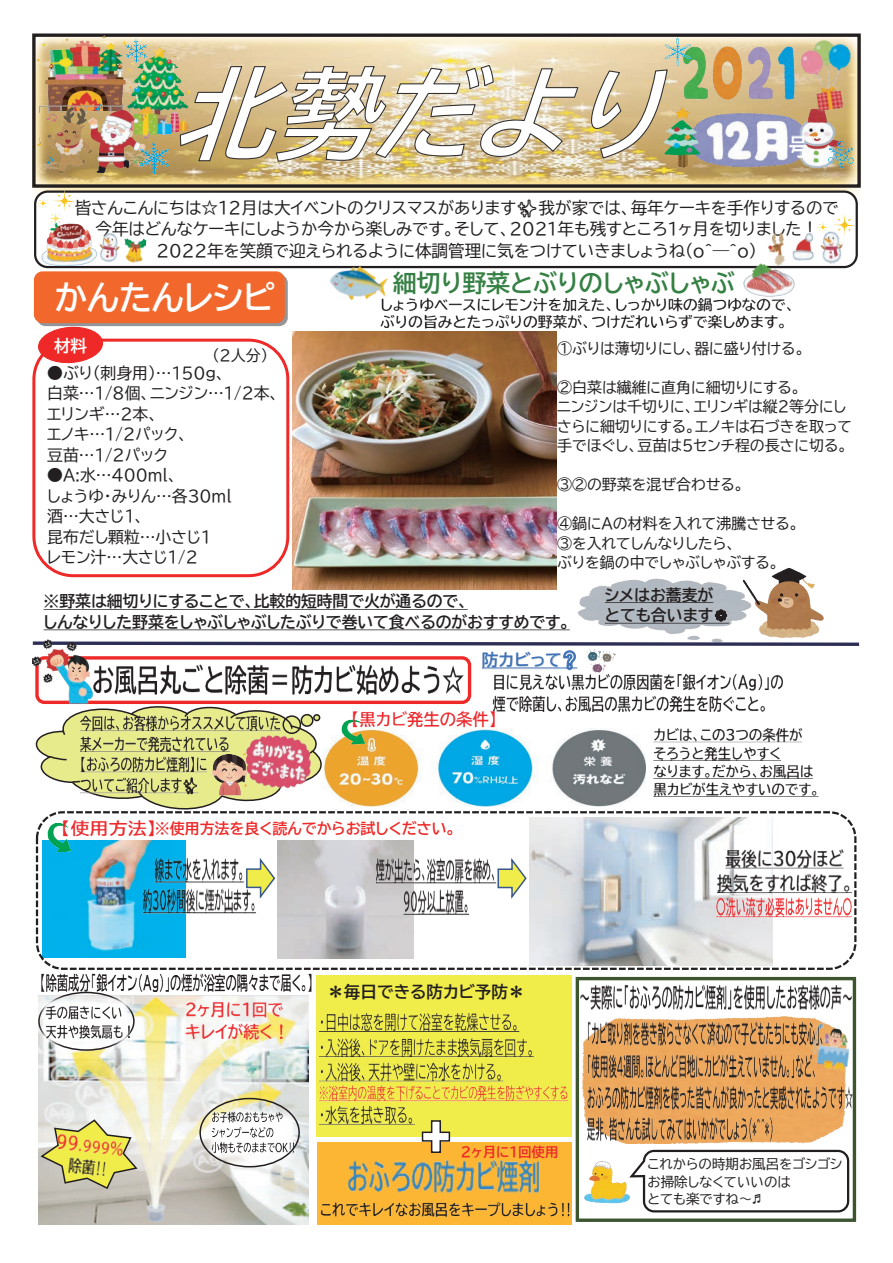
<style>
.page{position:relative;width:893px;height:1263px;background:#fff}
.page>*{position:absolute;margin:0;border:0;box-sizing:border-box;transform-origin:0 0}
.t1{font:33px "BIZ UDP Gothic Bold";color:#fff}
.t2{font:24px "BIZ UDP Gothic Bold";color:#358043}
.t3{font:16.5px/21.5px "BIZ UDP Gothic";color:#231f20;text-align:center}
.t4{font:16.5px "BIZ UDP Gothic Bold";color:#231f20}
.t5{font:16.5px "BIZ UDP Gothic Bold";color:#3e72b9}
.t6{font:16.5px "BIZ UDP Gothic Bold";color:#fff}
.t7{font:15.9px/20.4px "BIZ UDP Gothic";color:#231f20}
.t8{font:15.9px/20.5px "BIZ UDP Gothic Bold";color:#231f20}
.t9{font:15px/19.5px "BIZ UDP Gothic";color:#231f20}
.t10{font:15px "BIZ UDP Gothic Bold";color:#ee2928}
.t11{font:13.5px/17.5px "BIZ UDP Gothic";color:#231f20}
.t12{font:13.5px "BIZ UDP Gothic Bold";color:#ee2928}
.s1{font-family:"MS Mincho"}
</style>
<div class="page">
<img style="left:327px;top:729px;width:318px;height:77px">
<img style="left:36px;top:37px;width:821px;height:147px">
<div style="left:32px;top:33px;width:829px;height:155px;border:3px solid #231f20"></div>
<svg style="left:179px;top:64px;width:489px;height:98px"></svg>
<div style="left:37px;top:274px;width:251px;height:52px;background:linear-gradient(to right,#949497,#939598);border-radius:9px"></div>
<div style="left:34px;top:271px;width:251px;height:52px;background:#f2682c;border-radius:9px"></div>
<img style="left:293px;top:331px;width:263px;height:259px">
<div style="left:32px;top:339px;width:257px;height:238px;border:3px solid #ee2928;border-radius:39px"></div>
<svg style="left:37px;top:325px;width:67px;height:40px"></svg>
<div style="left:34px;top:190px;width:824px;height:78px;border:2px solid #231f20;border-radius:13px"></div>
<svg style="left:44px;top:609px;width:424px;height:1px"></svg>
<svg style="left:44px;top:629px;width:522px;height:1px"></svg>
<img style="left:566px;top:578px;width:174px;height:62px">
<svg style="left:605px;top:602px;width:108px;height:1px"></svg>
<svg style="left:605px;top:609px;width:124px;height:15px;background:#a2a8af"></svg>
<img style="left:328px;top:265px;width:62px;height:35px">
<img style="left:740px;top:567px;width:84px;height:71px">
<img style="left:742px;top:263px;width:54px;height:28px">
<img style="left:33px;top:34px;width:104px;height:80px">
<img style="left:121px;top:47px;width:73px;height:90px">
<img style="left:35px;top:101px;width:117px;height:75px">
<img style="left:639px;top:106px;width:219px;height:68px">
<img style="left:787px;top:34px;width:73px;height:83px">
<img style="left:672px;top:43px;width:137px;height:65px">
<img style="left:776px;top:122px;width:43px;height:56px">
<img style="left:138px;top:142px;width:33px;height:32px">
<img style="left:664px;top:37px;width:29px;height:30px">
<img style="left:125px;top:39px;width:24px;height:25px">
<img style="left:826px;top:139px;width:31px;height:31px">
<img style="left:93px;top:670px;width:379px;height:30px">
<svg style="left:35px;top:706px;width:292px;height:104px"></svg>
<img style="left:645px;top:727px;width:174px;height:70px">
<img style="left:43px;top:841px;width:142px;height:117px">
<img style="left:278px;top:841px;width:136px;height:118px">
<img style="left:529px;top:817px;width:244px;height:149px">
<svg style="left:263px;top:862px;width:13px;height:33px"></svg>
<svg style="left:502px;top:858px;width:25px;height:41px"></svg>
<div style="left:576px;top:977px;width:280px;height:245px;border:3px solid #3c552f"></div>
<img style="left:338px;top:729px;width:32px;height:16px">
<img style="left:45px;top:831px;width:31px;height:22px">
<img style="left:38px;top:1007px;width:270px;height:217px">
<img style="left:40px;top:224px;width:56px;height:43px">
<img style="left:96px;top:233px;width:51px;height:34px">
<img style="left:36px;top:189px;width:40px;height:38px">
<img style="left:819px;top:214px;width:38px;height:37px">
<img style="left:766px;top:226px;width:80px;height:42px">
<svg style="left:40px;top:1118px;width:99px;height:72px"></svg>
<img style="left:42px;top:1123px;width:93px;height:71px">
<img style="left:175px;top:1007px;width:124px;height:46px">
<img style="left:584px;top:1162px;width:43px;height:42px">
<svg style="left:627px;top:1162px;width:223px;height:51px"></svg>
<img style="left:492px;top:670px;width:291px;height:42px">
<img style="left:471px;top:670px;width:103px;height:14px">
<img style="left:480px;top:670px;width:69px;height:1px">
<img style="left:549px;top:670px;width:41px;height:13px">
<svg style="left:32px;top:640px;width:828px;height:30px"></svg>
<img style="left:370px;top:291px;width:421px;height:49px">
<img style="left:73px;top:708px;width:216px;height:97px">
<img style="left:212px;top:752px;width:39px;height:44px">
<img style="left:241px;top:730px;width:76px;height:65px">
<div style="left:35px;top:656px;width:436px;height:48px;border:3px solid #ee2928;border-radius:7px"></div>
<img style="left:33px;top:639px;width:60px;height:65px">
<img style="left:369px;top:845px;width:133px;height:89px">
<div style="left:36px;top:811px;width:820px;height:159px;border:2px dashed #231f20;border-radius:26px"></div>
<img style="left:706px;top:839px;width:151px;height:68px">
<img style="left:709px;top:886px;width:148px;height:46px">
<img style="left:137px;top:845px;width:126px;height:87px">
<img style="left:41px;top:964px;width:280px;height:43px">
<img style="left:340px;top:704px;width:167px;height:36px">
<img style="left:48px;top:812px;width:121px;height:37px">
<div style="left:317px;top:976px;width:255px;height:161px;background:#f0ec49"></div>
<div style="left:318px;top:1142px;width:254px;height:82px;background:#fcb634"></div>
<img style="left:347px;top:1160px;width:193px;height:33px">
<img style="left:311px;top:1004px;width:258px;height:133px">
<svg style="left:421px;top:1119px;width:30px;height:34px"></svg>
<img style="left:317px;top:1195px;width:263px;height:30px">
<img style="left:204px;top:1108px;width:2px;height:55px">
<div style="left:199px;top:1098px;width:101px;height:69px;border:2px solid #231f20;border-radius:50%"></div>
<img style="left:38px;top:993px;width:95px;height:6px">
<img style="left:38px;top:999px;width:103px;height:51px">
<img style="left:206px;top:1106px;width:94px;height:57px">
<img style="left:575px;top:976px;width:282px;height:54px">
<img style="left:582px;top:1008px;width:275px;height:154px">
<p class="t3" style="left:75px;top:197px;width:766px">皆さんこんにちは☆12月は大イベントのクリスマスがあります✨我が家では、毎年ケーキを手作りするので今年はどんなケーキにしようか今から楽しみです。そして、2021年も残すところ1ヶ月を切りました!<br>2022年を笑顔で迎えられるように体調管理に気をつけていきましょうね o( ^―^o(</p>
<h2 class="t2" style="left:393px;top:270px;width:344px">細切り野菜とぶりのしゃぶしゃぶ</h2>
<h1 class="t1" style="left:54px;top:281px;width:222px">かんたんレシピ</h1>
<p class="t6" style="left:54px;top:338px;width:35px">材料</p>
<p class="t7" style="left:47px;top:363px;width:233px">●ぶり(刺身用)…150g、<br>白菜…1/8個、ニンジン…1/2本、エリンギ…2本、<br>エノキ…1/2パック、<br>豆苗…1/2パック</p>
<p class="t7" style="left:47px;top:465px;width:186px">●A 水: …400ml、<br>しょうゆ・みりん…各30ml酒…大さじ1、<br>昆布だし顆粒…小さじ1<br>レモン汁…大さじ1/2</p>
<p class="t8" style="left:44px;top:591px;width:528px">※野菜は細切りにすることで、比較的短時間で火が通るので、<br>しんなりした野菜をしゃぶしゃぶしたぶりで巻いて食べるのがおすすめです。</p>
<p class="t9" style="left:557px;top:338px;width:249px">①ぶりは薄切りにし、器に盛り付ける。</p>
<p class="t9" style="left:557px;top:377px;width:296px">②白菜は繊維に直角に細切りにする。<br>ニンジンは千切りに、エリンギは縦2等分にしさらに細切りにする。エノキは石づきを取って手でほぐし、豆苗は5センチ程の長さに切る。</p>
<p class="t9" style="left:557px;top:475px;width:188px">③②の野菜を混ぜ合わせる。</p>
<p class="t9" style="left:557px;top:514px;width:243px">④鍋にAの材料を入れて沸騰させる。<br>③を入れてしんなりしたら、<br>ぶりを鍋の中でしゃぶしゃぶする。</p>
<p class="t8" style="left:605px;top:584px;width:126px">シメはお蕎麦がとても合います<span class="s1">❁</span></p>
<p class="t9" style="left:212px;top:346px;width:58px">２（ 人分(</p>
<p class="t5" style="left:482px;top:651px;width:97px">防カビって❔</p>
<p class="t10" style="left:155px;top:821px;width:302px">※使用方法を良く読んでからお試しください。</p>
<p class="t4" style="left:327px;top:983px;width:199px">＊毎日できる防カビ予防*</p>
<p class="t12" style="left:461px;top:1145px;width:99px">2ヶ月に1回使用</p>
<p class="t11" style="left:648px;top:1155px;width:196px">これからの時期お風呂をゴシゴシお掃除しなくていいのは<br>とても楽ですね~♬</p>
</div>
